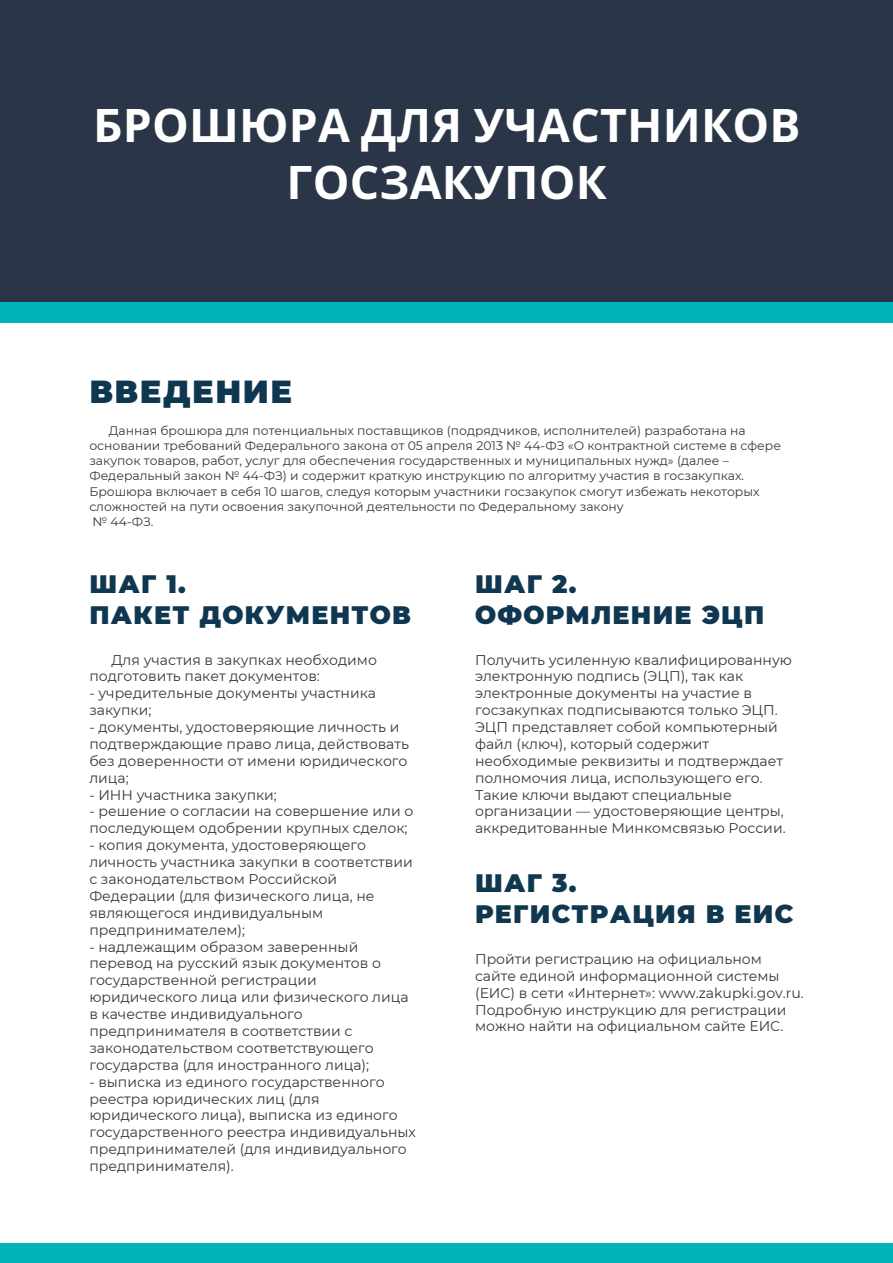
<style>
.page{position:relative;width:893px;height:1263px;background:#fff}
.page>*{position:absolute;margin:0;border:0;box-sizing:border-box;transform-origin:0 0}
.t1{font:700 46.2px "Noto Sans";letter-spacing:.005em;color:#fff}
.t2{font:900 31.88px "Montserrat";letter-spacing:.05em;color:#0f3750}
.t3{font:900 25.2px/31px "Montserrat";letter-spacing:.05em;color:#0f3750}
.t4{font:14.02px/16.9px "Montserrat";color:#383838}
.t5{font:12.38px/15.2px "Montserrat";color:#383838}
</style>
<div class="page">
<div style="left:0;top:0;width:893px;height:303px;background:#2a3648"></div>
<div style="left:0;top:302px;width:893px;height:21px;background:#00b3b9"></div>
<div style="left:0;top:1243px;width:893px;height:20px;background:#00b3b9"></div>
<p class="t1" style="left:93px;top:93px;width:709px">БРОШЮРА ДЛЯ УЧАСТНИКОВ</p>
<p class="t1" style="left:287px;top:150px;width:322px">ГОСЗАКУПОК</p>
<p class="t2" style="left:89px;top:372px;width:204px">ВВЕДЕНИЕ</p>
<p class="t5" style="left:89px;top:423px;width:693px;text-indent:19px">Данная брошюра для потенциальных поставщиков (подрядчиков, исполнителей) разработана на основании требований Федерального закона от 05 апреля 2013 № 44-ФЗ «О контрактной системе в сфере закупок товаров, работ, услуг для обеспечения государственных и муниципальных нужд» (далее – Федеральный закон № 44-ФЗ) и содержит краткую инструкцию по алгоритму участия в госзакупках.</p>
<p class="t5" style="left:89px;top:483px;width:671px">Брошюра включает в себя 10 шагов, следуя которым участники госзакупок смогут избежать некоторых сложностей на пути освоения закупочной деятельности по Федеральному закону</p>
<p class="t5" style="left:93px;top:514px;width:62px">№ 44-ФЗ.</p>
<p class="t3" style="left:89px;top:568px;width:98px">ШАГ 1.</p>
<p class="t3" style="left:89px;top:599px;width:323px">ПАКЕТ ДОКУМЕНТОВ</p>
<p class="t4" style="left:89px;top:651px;width:289px;text-indent:22px">Для участия в закупках необходимо подготовить пакет документов:</p>
<p class="t4" style="left:89px;top:685px;width:288px">- учредительные документы участника закупки;</p>
<p class="t4" style="left:89px;top:718px;width:321px">- документы, удостоверяющие личность и подтверждающие право лица, действовать без доверенности от имени юридического лица;</p>
<p class="t4" style="left:89px;top:786px;width:189px">- ИНН участника закупки;</p>
<p class="t4" style="left:89px;top:803px;width:325px">- решение о согласии на совершение или о последующем одобрении крупных сделок;</p>
<p class="t4" style="left:89px;top:837px;width:325px">- копия документа, удостоверяющего личность участника закупки в соответствии с законодательством Российской Федерации (для физического лица, не являющегося индивидуальным предпринимателем);</p>
<p class="t4" style="left:89px;top:938px;width:321px">- надлежащим образом заверенный перевод на русский язык документов о государственной регистрации юридического лица или физического лица в качестве индивидуального предпринимателя в соответствии с законодательством соответствующего государства (для иностранного лица);</p>
<p class="t4" style="left:89px;top:1073px;width:328px">- выписка из единого государственного реестра юридических лиц (для юридического лица), выписка из единого государственного реестра индивидуальных предпринимателей (для индивидуального предпринимателя).</p>
<p class="t3" style="left:475px;top:568px;width:291px">ШАГ 2.<br>ОФОРМЛЕНИЕ ЭЦП</p>
<p class="t4" style="left:475px;top:651px;width:318px">Получить усиленную квалифицированную электронную подпись (ЭЦП), так как электронные документы на участие в госзакупках подписываются только ЭЦП.</p>
<p class="t4" style="left:475px;top:718px;width:309px">ЭЦП представляет собой компьютерный файл (ключ), который содержит необходимые реквизиты и подтверждает полномочия лица, использующего его.</p>
<p class="t4" style="left:475px;top:786px;width:312px">Такие ключи выдают специальные организации — удостоверяющие центры, аккредитованные Минкомсвязью России.</p>
<p class="t3" style="left:475px;top:868px;width:320px">ШАГ 3.<br>РЕГИСТРАЦИЯ В ЕИС</p>
<p class="t4" style="left:475px;top:950px;width:330px">Пройти регистрацию на официальном сайте единой информационной системы (ЕИС) в сети «Интернет»: www.zakupki.gov.ru.</p>
<p class="t4" style="left:475px;top:1001px;width:313px">Подробную инструкцию для регистрации можно найти на официальном сайте ЕИС.</p>
</div>
